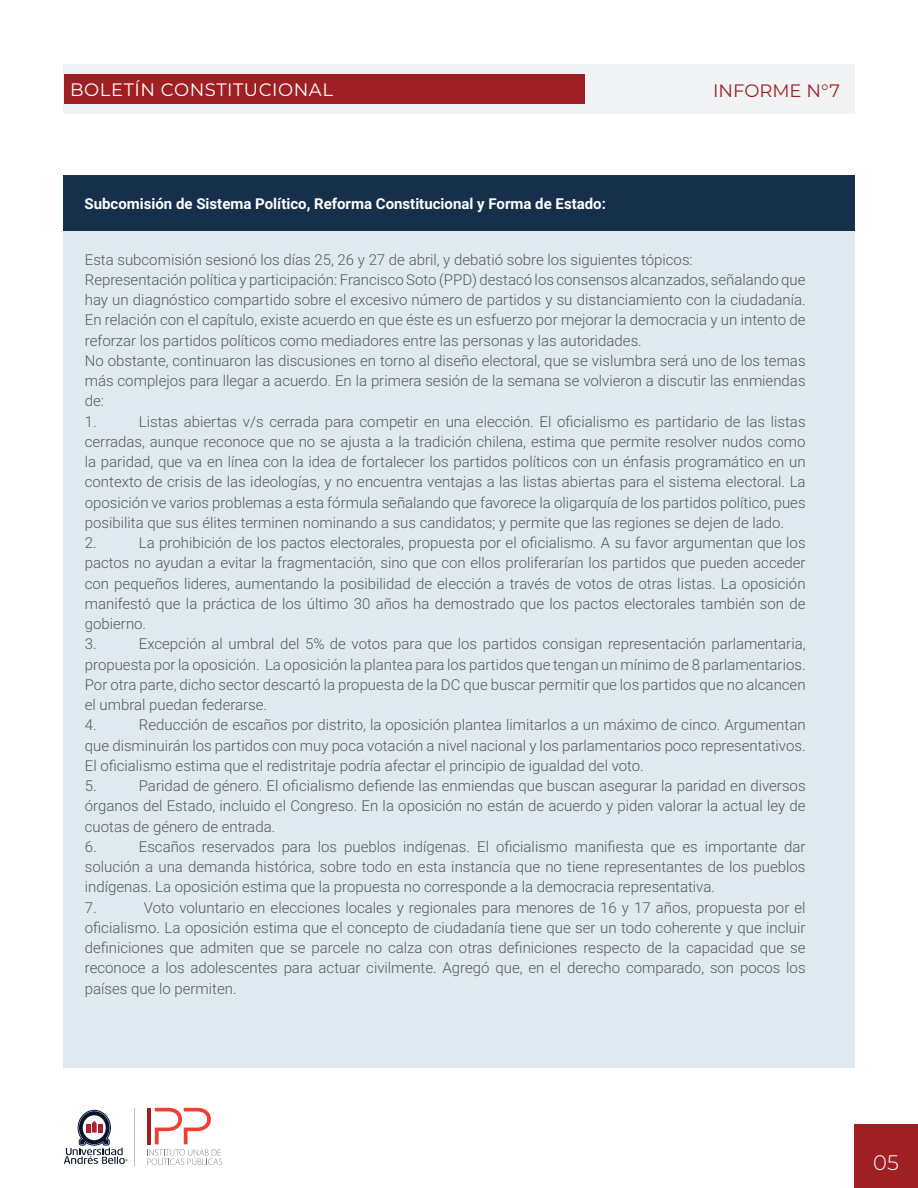
<style>
.page{position:relative;width:918px;height:1188px;background:#fff}
.page>*{position:absolute;margin:0;border:0;box-sizing:border-box;transform-origin:0 0}
.t1{font:300 21px "Montserrat";color:#fff}
.t2{font:18px "Montserrat";letter-spacing:.03em;color:#fff}
.t3{font:18px "Montserrat";color:#9f2023}
.t4{font:300 15px/20.2px "Roboto";color:#57585a}
.t5{font:700 15px "Roboto";color:#fff}
</style>
<div class="page">
<div style="left:854px;top:1124px;width:64px;height:64px;background:#9f2023"></div>
<div style="left:63px;top:64px;width:792px;height:50px;background:#f2f3f4"></div>
<div style="left:64px;top:74px;width:521px;height:30px;background:#9f2023"></div>
<hr style="left:135px;top:1108px;width:1px;height:57px;background:#bbbdbd">
<svg style="left:64px;top:1110px;width:64px;height:54px"></svg>
<svg style="left:147px;top:1108px;width:75px;height:57px"></svg>
<div style="left:63px;top:175px;width:791px;height:893px;background:#deeaf0"></div>
<div style="left:63px;top:175px;width:791px;height:56px;background:#16304b"></div>
<p class="t2" style="left:70px;top:77px;width:264px">BOLETÍN CONSTITUCIONAL</p>
<p class="t3" style="left:713px;top:78px;width:128px">INFORME N°7</p>
<p class="t5" style="left:84px;top:193px;width:523px">Subcomisión de Sistema Político, Reforma Constitucional y Forma de Estado:</p>
<p class="t4" style="left:85px;top:249px;width:722px">Esta subcomisión sesionó los días 25, 26 y 27 de abril, y debatió sobre los siguientes tópicos:<br>Representación política y participación: Francisco Soto (PPD) destacó los consensos alcanzados, señalando que hay un diagnóstico compartido sobre el excesivo número de partidos y su distanciamiento con la ciudadanía.<br>En relación con el capítulo, existe acuerdo en que éste es un esfuerzo por mejorar la democracia y un intento de reforzar los partidos políticos como mediadores entre las personas y las autoridades.<br>No obstante, continuaron las discusiones en torno al diseño electoral, que se vislumbra será uno de los temas más complejos para llegar a acuerdo. En la primera sesión de la semana se volvieron a discutir las enmiendas de:<br>1.</p>
<p class="t4" style="left:85px;top:411px;width:722px;text-indent:54px">Listas abiertas v/s cerrada para competir en una elección. El oficialismo es partidario de las listas cerradas, aunque reconoce que no se ajusta a la tradición chilena, estima que permite resolver nudos como la paridad, que va en línea con la idea de fortalecer los partidos políticos con un énfasis programático en un contexto de crisis de las ideologías, y no encuentra ventajas a las listas abiertas para el sistema electoral. La oposición ve varios problemas a esta fórmula señalando que favorece la oligarquía de los partidos político, pues posibilita que sus élites terminen nominando a sus candidatos; y permite que las regiones se dejen de lado.<br>2.</p>
<p class="t4" style="left:85px;top:532px;width:722px;text-indent:54px">La prohibición de los pactos electorales, propuesta por el oficialismo. A su favor argumentan que los pactos no ayudan a evitar la fragmentación, sino que con ellos proliferarían los partidos que pueden acceder con pequeños lideres, aumentando la posibilidad de elección a través de votos de otras listas. La oposición manifestó que la práctica de los último 30 años ha demostrado que los pactos electorales también son de gobierno.<br>3.</p>
<p class="t4" style="left:85px;top:633px;width:722px;text-indent:54px">Excepción al umbral del 5% de votos para que los partidos consigan representación parlamentaria, propuesta por la oposición. La oposición la plantea para los partidos que tengan un mínimo de 8 parlamentarios.<br>Por otra parte, dicho sector descartó la propuesta de la DC que buscar permitir que los partidos que no alcancen el umbral puedan federarse.<br>4.</p>
<p class="t4" style="left:85px;top:714px;width:722px;text-indent:54px">Reducción de escaños por distrito, la oposición plantea limitarlos a un máximo de cinco. Argumentan que disminuirán los partidos con muy poca votación a nivel nacional y los parlamentarios poco representativos.<br>El oficialismo estima que el redistritaje podría afectar el principio de igualdad del voto.<br>5.</p>
<p class="t4" style="left:85px;top:775px;width:722px;text-indent:54px">Paridad de género. El oficialismo defiende las enmiendas que buscan asegurar la paridad en diversos órganos del Estado, incluido el Congreso. En la oposición no están de acuerdo y piden valorar la actual ley de cuotas de género de entrada.<br>6.</p>
<p class="t4" style="left:85px;top:836px;width:722px;text-indent:54px">Escaños reservados para los pueblos indígenas. El oficialismo manifiesta que es importante dar solución a una demanda histórica, sobre todo en esta instancia que no tiene representantes de los pueblos indígenas. La oposición estima que la propuesta no corresponde a la democracia representativa.<br>7.</p>
<p class="t4" style="left:85px;top:897px;width:722px;text-align:justify;text-indent:59px">Voto voluntario en elecciones locales y regionales para menores de 16 y 17 años, propuesta por el oficialismo. La oposición estima que el concepto de ciudadanía tiene que ser un todo coherente y que incluir definiciones que admiten que se parcele no calza con otras definiciones respecto de la capacidad que se reconoce a los adolescentes para actuar civilmente. Agregó que, en el derecho comparado, son pocos los países que lo permiten.</p>
<h1 class="t1" style="left:873px;top:1148px;width:27px">05</h1>
</div>
